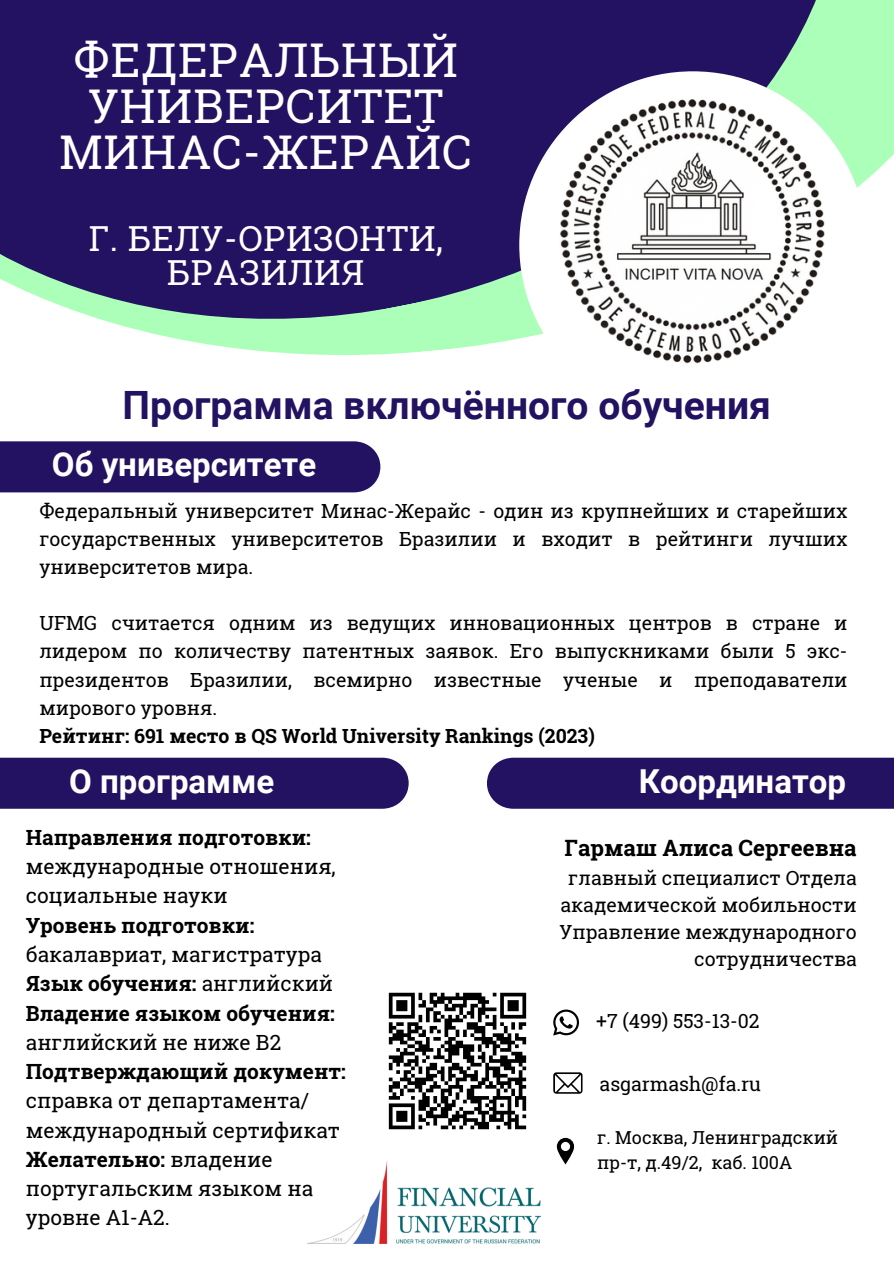
<style>
.page{position:relative;width:894px;height:1264px;background:#fff}
.page>*{position:absolute;margin:0;border:0;box-sizing:border-box;transform-origin:0 0}
.t1{font:46.5px/46.2px "Roboto Slab";letter-spacing:.02em;color:#fff;text-align:center}
.t2{font:700 39px "Roboto";color:#221261}
.t3{font:34.5px/33.8px "Roboto Slab";letter-spacing:.02em;color:#fff;text-align:center}
.t4{font:700 33px "Roboto";color:#fff}
.t5{font:700 22.5px "Roboto Slab";color:#000}
.t6{font:21px/29.2px "Roboto Slab";color:#000}
.t7{font:19.5px/28.2px "Roboto Slab";color:#000;text-align:right}
.t8{font:18px/24.8px "Roboto Slab";color:#000}
.s1{font-weight:700}
</style>
<div class="page">
<div style="left:0;top:757px;width:408px;height:51px;background:#221261"></div>
<div style="left:0;top:441px;width:380px;height:51px;background:#221261"></div>
<div style="left:877px;top:0;width:16px;height:170px;background:#abffb8"></div>
<svg style="left:0;top:0;width:877px;height:355px;background:#414076"></svg>
<div style="left:519px;top:71px;width:347px;height:347px;background:#fff;border-radius:50%"></div>
<div style="left:487px;top:757px;width:406px;height:51px;background:#221261"></div>
<img style="left:309px;top:1161px;width:231px;height:82px">
<svg style="left:553px;top:1009px;width:26px;height:26px"></svg>
<svg style="left:553px;top:1072px;width:29px;height:21px"></svg>
<svg style="left:556px;top:1137px;width:17px;height:27px"></svg>
<img style="left:554px;top:99px;width:277px;height:265px">
<img style="left:388px;top:992px;width:139px;height:138px">
<p class="t1" style="left:59px;top:36px;width:414px">ФЕДЕРАЛЬНЫЙ<br>УНИВЕРСИТЕТ<br>МИНАС-ЖЕРАЙС</p>
<h5 class="t3" style="left:89px;top:221px;width:356px">Г. БЕЛУ-ОРИЗОНТИ,<br>БРАЗИЛИЯ</h5>
<p class="t2" style="left:122px;top:383px;width:649px">Программа включённого обучения</p>
<h5 class="t4" style="left:52px;top:446px;width:266px">Об университете</h5>
<p class="t7" style="left:39px;top:496px;width:809px;text-align:justify">Федеральный университет Минас-Жерайс - один из крупнейших и старейших государственных университетов Бразилии и входит в рейтинги лучших университетов мира.</p>
<h5 class="t7" style="left:39px;top:608px;width:809px;text-align:left">UFMG считается одним из ведущих инновационных центров в стране и лидером по количеству патентных заявок. Его выпускниками были 5 экс&shy;президентов Бразилии, всемирно известные ученые и преподаватели мирового уровня.<br><span class="s1">Рейтинг: 691 место в QS World University Rankings (2023)</span></h5>
<p class="t4" style="left:69px;top:762px;width:206px">О программе</p>
<p class="t6" style="left:26px;top:822px;width:321px"><span class="s1">Направления подготовки: </span>международные отношения, социальные науки<br><span class="s1">Уровень подготовки: </span>бакалавриат, магистратура<br><span class="s1">Язык обучения:</span> английский<br><span class="s1">Владение языком обучения: </span>английский не ниже В2<br><span class="s1">Подтверждающий документ: </span>справка от департамента/ международный сертификат<br><span class="s1">Желательно:</span> владение португальским языком на уровне А1-А2.</p>
<h5 class="t4" style="left:638px;top:762px;width:209px">Координатор</h5>
<h3 class="t5" style="left:564px;top:832px;width:293px">Гармаш Алиса Сергеевна</h3>
<h3 class="t7" style="left:559px;top:863px;width:299px;line-height:27px">главный специалист Отдела академической мобильности<br>Управление международного сотрудничества</h3>
<p class="t7" style="left:596px;top:1006px;width:165px">+7 (499) 553-13-02</p>
<p class="t7" style="left:599px;top:1068px;width:163px">asgarmash@fa.ru</p>
<p class="t8" style="left:597px;top:1124px;width:242px">г. Москва, Ленинградский пр-т, д.49/2, каб. 100А</p>
</div>
